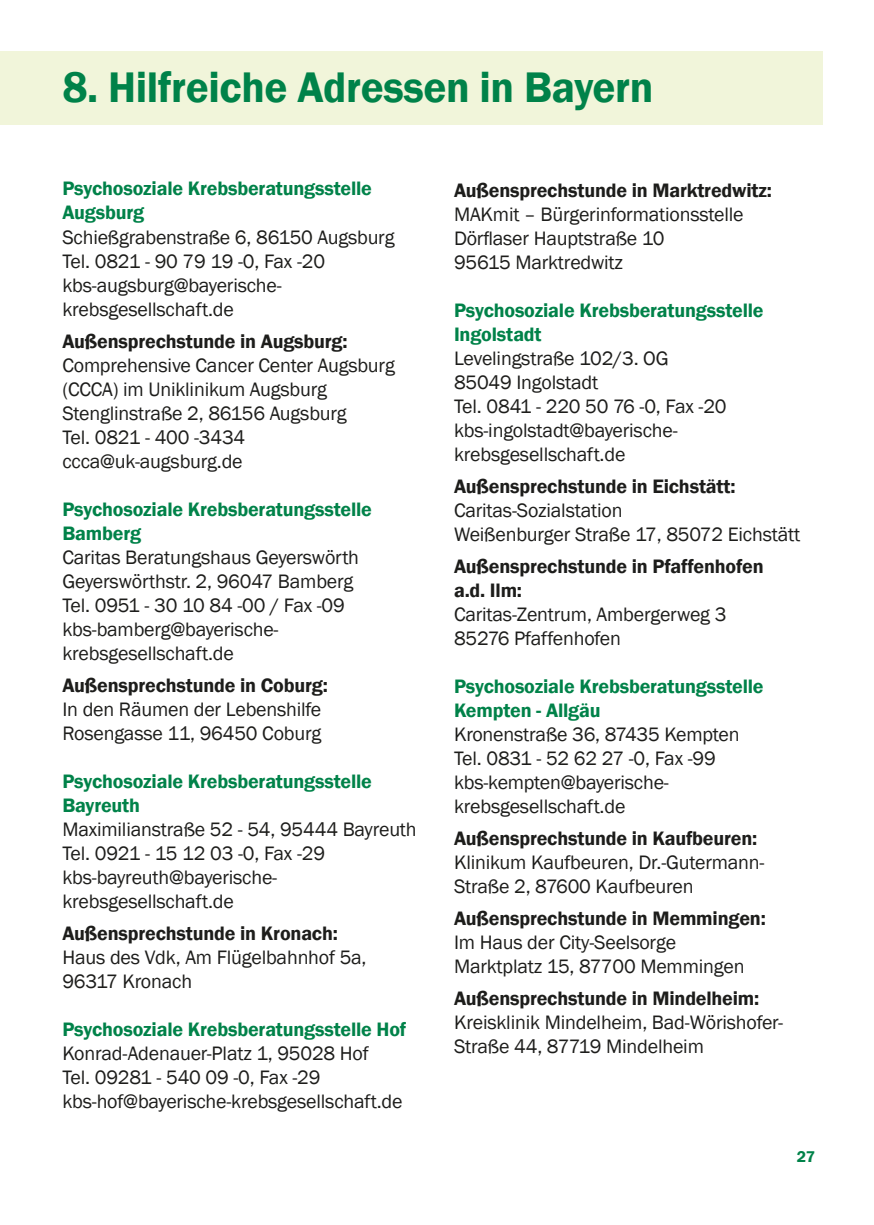
<style>
.page{position:relative;width:874px;height:1225px;background:#fff}
.page>*{position:absolute;margin:0;border:0;box-sizing:border-box;transform-origin:0 0}
.t1{font:600 44px "Franklin Gothic";letter-spacing:-.01em;color:#008249}
.t2{font:20px/24px "Franklin Gothic";letter-spacing:-.01em;color:#1d1d1b}
.t3{font:600 20px/24px "Franklin Gothic";letter-spacing:-.01em;color:#1d1d1b}
.t4{font:600 20px/24px "Franklin Gothic";letter-spacing:-.01em;color:#008249}
.t5{font:600 16px "Franklin Gothic";color:#008249}
</style>
<div class="page">
<div style="left:0;top:51px;width:822px;height:74px;background:#f1f5da"></div>
<h1 class="t1" style="left:62px;top:60px;width:592px">8. Hilfreiche Adressen in Bayern</h1>
<p class="t4" style="left:62px;top:177px;width:311px">Psychosoziale Krebsberatungsstelle<br>Augsburg</p>
<p class="t2" style="left:62px;top:225px;width:333px">Schießgrabenstraße 6, 86150 Augsburg<br>Tel. 0821 - 90 79 19 -0, Fax -20 kbs-augsburg@bayerische&shy;krebsgesellschaft.de</p>
<p class="t3" style="left:62px;top:329px;width:286px">Außensprechstunde in Augsburg:</p>
<p class="t2" style="left:62px;top:353px;width:334px">Comprehensive Cancer Center Augsburg (CCCA) im Uniklinikum Augsburg<br>Stenglinstraße 2, 86156 Augsburg<br>Tel. 0821 - 400 -3434 ccca@uk-augsburg.de</p>
<p class="t4" style="left:62px;top:497px;width:311px">Psychosoziale Krebsberatungsstelle<br>Bamberg</p>
<p class="t2" style="left:62px;top:545px;width:298px">Caritas Beratungshaus Geyerswörth<br>Geyerswörthstr. 2, 96047 Bamberg<br>Tel. 0951 - 30 10 84 -00 / Fax -09 kbs-bamberg@bayerische&shy;krebsgesellschaft.de</p>
<p class="t3" style="left:62px;top:673px;width:267px">Außensprechstunde in Coburg:</p>
<p class="t2" style="left:62px;top:697px;width:260px">In den Räumen der Lebenshilfe<br>Rosengasse 11, 96450 Coburg</p>
<p class="t4" style="left:62px;top:769px;width:311px">Psychosoziale Krebsberatungsstelle<br>Bayreuth</p>
<p class="t2" style="left:62px;top:817px;width:355px">Maximilianstraße 52 - 54, 95444 Bayreuth<br>Tel. 0921 - 15 12 03 -0, Fax -29 kbs-bayreuth@bayerische&shy;krebsgesellschaft.de</p>
<p class="t3" style="left:62px;top:921px;width:277px">Außensprechstunde in Kronach:</p>
<p class="t2" style="left:62px;top:945px;width:305px">Haus des Vdk, Am Flügelbahnhof 5a,<br>96317 Kronach</p>
<p class="t4" style="left:62px;top:1017px;width:345px">Psychosoziale Krebsberatungsstelle Hof</p>
<p class="t2" style="left:62px;top:1041px;width:341px">Konrad-Adenauer-Platz 1, 95028 Hof<br>Tel. 09281 - 540 09 -0, Fax -29 kbs-hof@bayerische-krebsgesellschaft.de</p>
<p class="t3" style="left:454px;top:178px;width:319px">Außensprechstunde in Marktredwitz:</p>
<p class="t2" style="left:454px;top:202px;width:291px">MAKmit – Bürgerinformationsstelle<br>Dörflaser Hauptstraße 10<br>95615 Marktredwitz</p>
<p class="t4" style="left:454px;top:298px;width:311px">Psychosoziale Krebsberatungsstelle<br>Ingolstadt</p>
<p class="t2" style="left:454px;top:346px;width:274px">Levelingstraße 102/3. OG<br>85049 Ingolstadt<br>Tel. 0841 - 220 50 76 -0, Fax -20 kbs-ingolstadt@bayerische&shy;krebsgesellschaft.de</p>
<p class="t3" style="left:454px;top:474px;width:283px">Außensprechstunde in Eichstätt:</p>
<p class="t2" style="left:454px;top:498px;width:347px">Caritas-Sozialstation<br>Weißenburger Straße 17, 85072 Eichstätt</p>
<p class="t3" style="left:454px;top:554px;width:311px">Außensprechstunde in Pfaffenhofen a.d. Ilm:</p>
<p class="t2" style="left:454px;top:602px;width:274px">Caritas-Zentrum, Ambergerweg 3<br>85276 Pfaffenhofen</p>
<p class="t4" style="left:454px;top:674px;width:311px">Psychosoziale Krebsberatungsstelle<br>Kempten - Allgäu</p>
<p class="t2" style="left:454px;top:722px;width:287px">Kronenstraße 36, 87435 Kempten<br>Tel. 0831 - 52 62 27 -0, Fax -99 kbs-kempten@bayerische&shy;krebsgesellschaft.de</p>
<p class="t3" style="left:454px;top:826px;width:304px">Außensprechstunde in Kaufbeuren:</p>
<p class="t2" style="left:454px;top:850px;width:312px">Klinikum Kaufbeuren, Dr.-Gutermann-<br>Straße 2, 87600 Kaufbeuren</p>
<p class="t3" style="left:454px;top:906px;width:313px">Außensprechstunde in Memmingen:</p>
<p class="t2" style="left:454px;top:930px;width:292px">Im Haus der City-Seelsorge<br>Marktplatz 15, 87700 Memmingen</p>
<p class="t3" style="left:454px;top:986px;width:307px">Außensprechstunde in Mindelheim:</p>
<p class="t2" style="left:454px;top:1010px;width:330px">Kreisklinik Mindelheim, Bad-Wörishofer-<br>Straße 44, 87719 Mindelheim</p>
<p class="t5" style="left:796px;top:1147px;width:20px">27</p>
</div>
